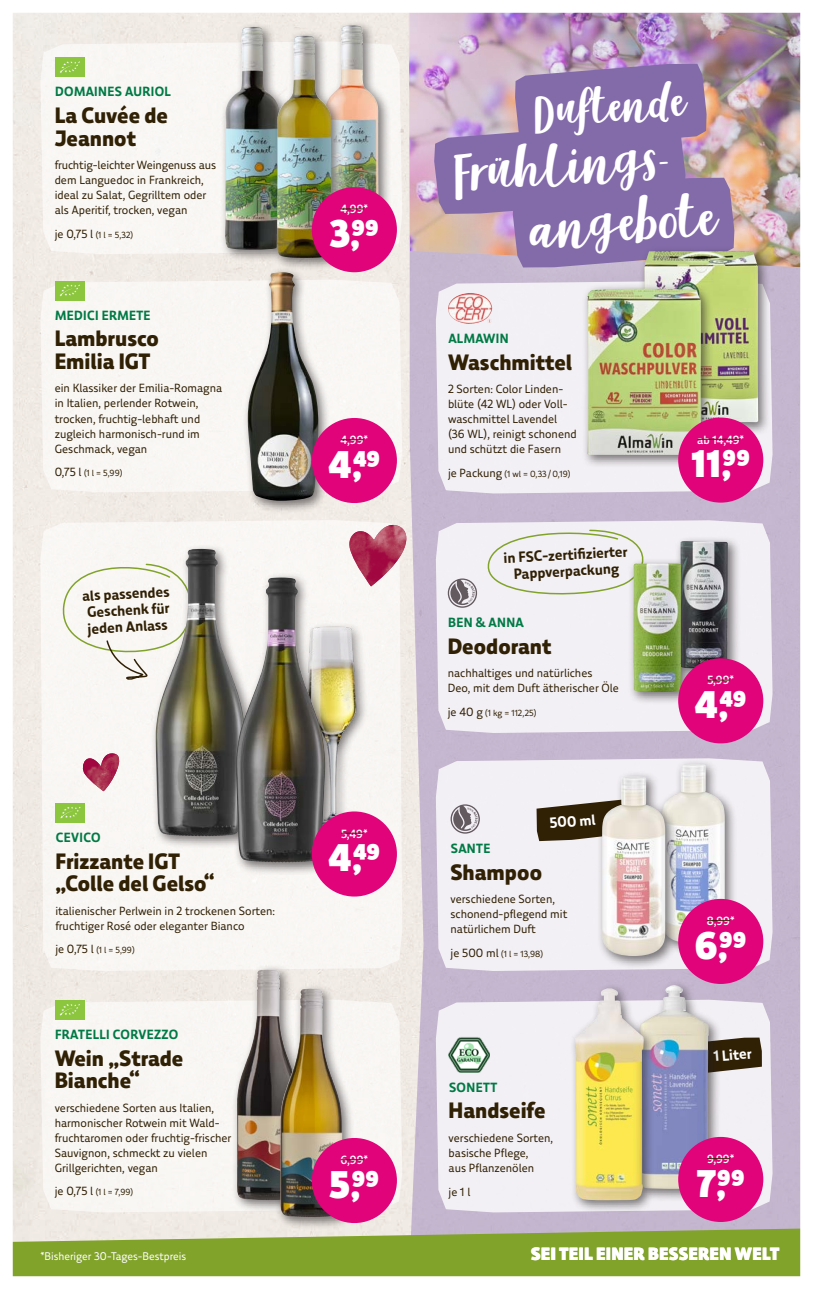
<style>
.page{position:relative;width:813px;height:1289px;background:#fff}
.page>*{position:absolute;margin:0;border:0;box-sizing:border-box;transform-origin:0 0}
.t1{font:45px/61.5px "Jonitha Script";color:#fff}
.t2{font:900 39px "Bio Markt Price";color:#fff}
.t3{font:37.5px "Jonitha Script";color:#fff}
.t4{font:800 22.5px/22.5px "Bio Markt";color:#302004}
.t5{font:900 18px "Bio Markt Headline";letter-spacing:.03em;color:#fff}
.t6{font:700 15px/16.5px "Bio Markt";color:#302004;text-align:justify}
.t7{font:700 15px "Bio Markt";color:#fff}
.t8{font:700 13.5px "Bio Markt";letter-spacing:.03em;color:#007a45}
.t9{font:12px/15px "Bio Markt";color:#302004}
.t10{font:500 12px "Bio Markt";color:#fff}
.t11{font:11.25px "Bio Markt";color:#fff}
.t12{font:9px "Bio Markt";color:#302004}
.s1{font-size:12px}
</style>
<div class="page">
<img style="left:12px;top:12px;width:789px;height:1265px">
<p class="t8" style="left:55px;top:83px;width:117px">DOMAINES AURIOL</p>
<h3 class="t4" style="left:55px;top:104px;width:115px">La Cuvée de<br>Jeannot</h3>
<p class="t9" style="left:55px;top:157px;width:163px">fruchtig-leichter Weingenuss aus dem Languedoc in Frankreich, ideal zu Salat, Gegrilltem oder als Aperitif, trocken, vegan</p>
<p class="t12" style="left:55px;top:229px;width:80px"><span class="s1">je 0,75 l</span> (1 l = 5,32)</p>
<p class="t8" style="left:55px;top:307px;width:97px">MEDICI ERMETE</p>
<h3 class="t4" style="left:55px;top:327px;width:106px">Lambrusco<br>Emilia IGT</h3>
<p class="t9" style="left:55px;top:381px;width:169px">ein Klassiker der Emilia-Romagna in Italien, perlender Rotwein, trocken, fruchtig-lebhaft und zugleich harmonisch-rund im<br>Geschmack, vegan</p>
<p class="t12" style="left:55px;top:467px;width:69px"><span class="s1">0,75 l</span> (1 l = 5,99)</p>
<p class="t6" style="left:82px;top:587px;width:89px;rotate:-3deg">als passendes Geschenk für jeden Anlass</p>
<p class="t10" style="left:340px;top:202px;width:29px">4,99*</p>
<h2 class="t2" style="left:329px;top:209px;width:51px">3,99</h2>
<p class="t10" style="left:340px;top:432px;width:29px">4,99*</p>
<h2 class="t2" style="left:328px;top:440px;width:53px">4 ,49</h2>
<p class="t8" style="left:56px;top:829px;width:46px">CEVICO</p>
<h3 class="t4" style="left:55px;top:849px;width:161px">Frizzante IGT „Colle del Gelso“</h3>
<p class="t9" style="left:55px;top:903px;width:221px">italienischer Perlwein in 2 trockenen Sorten: fruchtiger Rosé oder eleganter Bianco</p>
<p class="t12" style="left:55px;top:944px;width:81px"><span class="s1">je 0,75 l</span> (1 l = 5,99)</p>
<p class="t8" style="left:55px;top:1026px;width:125px">FRATELLI CORVEZZO</p>
<h3 class="t4" style="left:55px;top:1046px;width:130px">Wein „Strade<br>Bianche“</h3>
<p class="t9" style="left:55px;top:1100px;width:178px">verschiedene Sorten aus Italien, harmonischer Rotwein mit Wald&shy;fruchtaromen oder fruchtig-frischer<br>Sauvignon, schmeckt zu vielen<br>Grillgerichten, vegan</p>
<p class="t12" style="left:55px;top:1186px;width:80px"><span class="s1">je 0,75 l</span> (1 l = 7,99)</p>
<p class="t11" style="left:40px;top:1249px;width:147px">*Bisheriger 30-Tages-Bestpreis</p>
<p class="t10" style="left:341px;top:826px;width:28px">5,49*</p>
<h2 class="t2" style="left:328px;top:833px;width:53px">4 ,49</h2>
<p class="t10" style="left:340px;top:1152px;width:29px">6,99*</p>
<h2 class="t2" style="left:329px;top:1160px;width:51px">5,99</h2>
<h3 class="t3" style="left:532px;top:89px;width:154px;rotate:-4deg">Duftende</h3>
<h1 class="t1" style="left:524px;top:141px;width:189px;text-indent:-73px;rotate:-4deg">Frühlings&shy;angebote</h1>
<p class="t8" style="left:448px;top:330px;width:62px">ALMAWIN</p>
<h3 class="t4" style="left:448px;top:351px;width:126px">Waschmittel</h3>
<p class="t9" style="left:448px;top:381px;width:130px">2 Sorten: Color Linden&shy;blüte (42 WL) oder Voll&shy;waschmittel Lavendel (36 WL), reinigt schonend und schützt die Fasern</p>
<p class="t12" style="left:448px;top:468px;width:124px"><span class="s1">je Packung</span> (1 wl = 0,33/0,19)</p>
<p class="t6" style="left:503px;top:549px;width:125px;text-align:center;rotate:-3deg">in FSC-zertifi zierter<br>Pappverpackung</p>
<p class="t8" style="left:448px;top:614px;width:77px">BEN &amp; ANNA</p>
<h3 class="t4" style="left:447px;top:634px;width:105px">Deodorant</h3>
<p class="t9" style="left:447px;top:665px;width:172px">nachhaltiges und natürliches<br>Deo, mit dem Duft ätherischer Öle</p>
<p class="t12" style="left:447px;top:707px;width:90px"><span class="s1">je 40 g</span> (1 kg = 112,25)</p>
<p class="t7" style="left:548px;top:813px;width:47px;rotate:-5deg">500 ml</p>
<p class="t8" style="left:450px;top:840px;width:41px">SANTE</p>
<h3 class="t4" style="left:450px;top:860px;width:93px">Shampoo</h3>
<p class="t9" style="left:450px;top:891px;width:118px">verschiedene Sorten, schonend-pflegend mit natürlichem Duft</p>
<p class="t12" style="left:450px;top:948px;width:94px"><span class="s1">je 500 ml</span> (1 l = 13,98)</p>
<p class="t8" style="left:449px;top:1078px;width:50px">SONETT</p>
<h3 class="t4" style="left:448px;top:1099px;width:98px">Handseife</h3>
<p class="t9" style="left:448px;top:1130px;width:106px">verschiedene Sorten, basische Pflege,<br>aus Pflanzenölen</p>
<p class="t9" style="left:448px;top:1183px;width:23px">je 1 l</p>
<p class="t10" style="left:697px;top:432px;width:48px">ab 14,49*</p>
<h2 class="t2" style="left:691px;top:440px;width:60px">11,99</h2>
<p class="t10" style="left:707px;top:672px;width:28px">5,99*</p>
<h2 class="t2" style="left:694px;top:680px;width:53px">4 ,49</h2>
<p class="t10" style="left:706px;top:913px;width:29px">8,99*</p>
<h2 class="t2" style="left:694px;top:921px;width:53px">6,99</h2>
<p class="t7" style="left:712px;top:1047px;width:39px;rotate:-5deg">1 Liter</p>
<p class="t10" style="left:706px;top:1151px;width:29px">9,99*</p>
<h2 class="t2" style="left:696px;top:1159px;width:50px">7,99</h2>
<h3 class="t5" style="left:530px;top:1242px;width:250px">SEI TEIL EINER BESSEREN WELT</h3>
</div>
